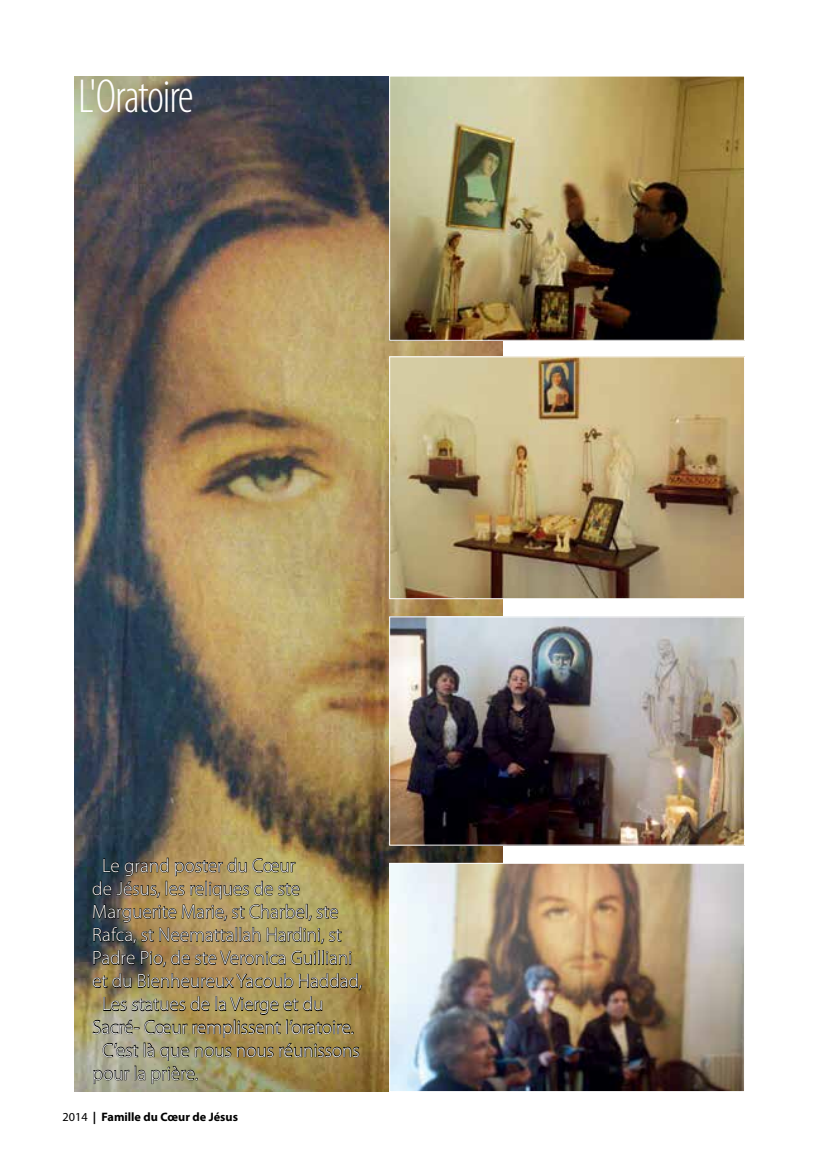
<style>
.page{position:relative;width:819px;height:1166px;background:#fff}
.page>*{position:absolute;margin:0;border:0;box-sizing:border-box;transform-origin:0 0}
.t1{font:300 condensed 47.95px "Myriad Pro";letter-spacing:-.035em;color:#fff}
.t2{font:300 19.25px "Myriad Pro";color:#fff}
.t3{font:700 12.25px "Myriad Pro";color:#000}
.s1{font-weight:400}
</style>
<div class="page">
<img style="left:74px;top:76px;width:428px;height:1015px">
<img style="left:391px;top:78px;width:351px;height:260px">
<div style="left:389px;top:76px;width:355px;height:264px;border:1px solid #fff"></div>
<img style="left:391px;top:359px;width:351px;height:238px">
<div style="left:389px;top:357px;width:355px;height:242px;border:1px solid #fff"></div>
<img style="left:391px;top:619px;width:351px;height:224px">
<div style="left:389px;top:617px;width:355px;height:228px;border:1px solid #fff"></div>
<img style="left:391px;top:865px;width:351px;height:225px">
<div style="left:389px;top:863px;width:355px;height:229px;border:1px solid #fff"></div>
<svg style="left:93px;top:858px;width:248px;height:86px;background:#7f714a"></svg>
<svg style="left:93px;top:950px;width:42px;height:15px"></svg>
<svg style="left:141px;top:950px;width:144px;height:17px;background:#796540"></svg>
<svg style="left:291px;top:950px;width:60px;height:15px"></svg>
<svg style="left:93px;top:973px;width:38px;height:15px"></svg>
<svg style="left:138px;top:973px;width:155px;height:15px;background:#6f5d37"></svg>
<svg style="left:299px;top:973px;width:63px;height:17px"></svg>
<svg style="left:93px;top:996px;width:260px;height:41px;background:#85794e"></svg>
<svg style="left:237px;top:1047px;width:36px;height:10px"></svg>
<svg style="left:279px;top:1043px;width:80px;height:14px"></svg>
<svg style="left:93px;top:1043px;width:138px;height:41px;background:#848267"></svg>
<h1 class="t1" style="left:78px;top:67px;width:117px">L'Oratoire</h1>
<p class="t2" style="left:102px;top:854px;width:194px">Le grand poster du Cœur</p>
<p class="t2" style="left:92px;top:877px;width:209px">de Jésus, les reliques de ste</p>
<p class="t2" style="left:92px;top:900px;width:247px">Marguerite Marie, st Charbel, ste</p>
<p class="t2" style="left:92px;top:923px;width:251px">Rafca, st Neemattallah Hardini, st</p>
<p class="t2" style="left:92px;top:946px;width:261px">Padre Pio, de ste Veronica Guilliani</p>
<p class="t2" style="left:92px;top:969px;width:271px">et du Bienheureux Yacoub Haddad,</p>
<p class="t2" style="left:102px;top:992px;width:222px">Les statues de la Vierge et du</p>
<p class="t2" style="left:92px;top:1015px;width:263px">Sacré- Cœur remplissent l’oratoire.</p>
<p class="t2" style="left:102px;top:1038px;width:259px">C’est là que nous nous réunissons</p>
<p class="t2" style="left:92px;top:1062px;width:107px">pour la prière.</p>
<p class="t3" style="left:63px;top:1108px;width:177px"><span class="s1">2014</span> | Famille du Cœur de Jésus</p>
</div>
